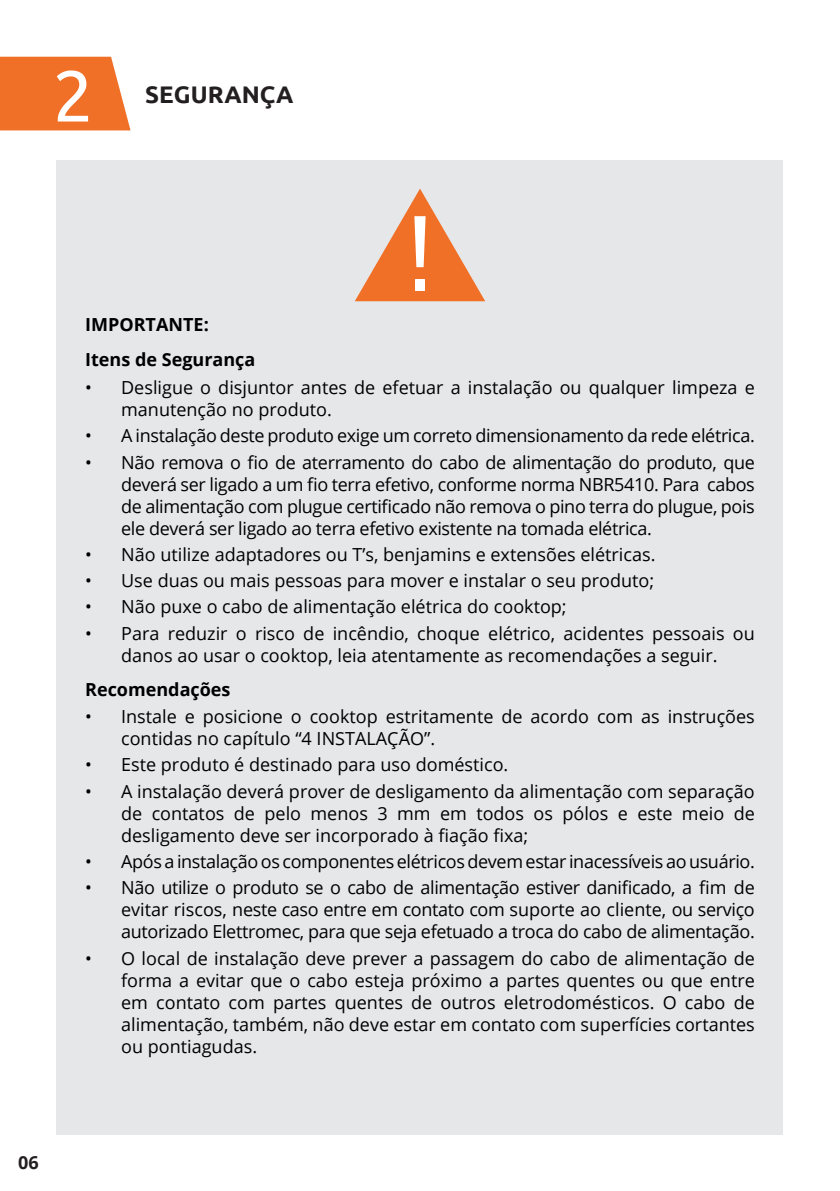
<style>
.page{position:relative;width:840px;height:1191px;background:#fff}
.page>*{position:absolute;margin:0;border:0;box-sizing:border-box;transform-origin:0 0}
.titulo_numerador{font:72px "Ubuntu";color:#fff}
.titulo{font:700 24px "Ubuntu";color:#231f20}
.t1{font:18px/22px "Open Sans";color:#000;text-align:justify}
.t2{font:18px "Open Sans";letter-spacing:-.02em;color:#000}
.titulo_texto{font:700 18px "Open Sans";color:#000}
.t3{font:700 18px "Open Sans";color:#231f20}
</style>
<div class="page">
<div style="left:57px;top:160px;width:725px;height:974px;background:#e6e7e9"></div>
<svg style="left:355px;top:189px;width:130px;height:112px"></svg>
<div style="left:415px;top:280px;width:9px;height:11px;background:#fff"></div>
<svg style="left:0;top:57px;width:130px;height:73px"></svg>
<p class="titulo_numerador" style="left:53px;top:52px;width:42px">2</p>
<p class="titulo" style="left:145px;top:80px;width:150px">SEGURANÇA</p>
<p class="t3" style="left:18px;top:1150px;width:22px">06</p>
<p class="titulo_texto" style="left:85px;top:312px;width:125px">IMPORTANTE:</p>
<p class="titulo_texto" style="left:85px;top:347px;width:172px">Itens de Segurança</p>
<p class="t1" style="left:121px;top:376px;width:634px;text-indent:-36px">• Desligue o disjuntor antes de efetuar a instalação ou qualquer limpeza e manutenção no produto.</p>
<p class="t2" style="left:85px;top:423px;width:670px">• A instalação deste produto exige um correto dimensionamento da rede elétrica.</p>
<p class="t1" style="left:121px;top:450px;width:634px;text-indent:-36px">• Não remova o fio de aterramento do cabo de alimentação do produto, que deverá ser ligado a um fio terra efetivo, conforme norma NBR5410. Para cabos de alimentação com plugue certificado não remova o pino terra do plugue, pois ele deverá ser ligado ao terra efetivo existente na tomada elétrica.</p>
<p class="t1" style="left:85px;top:543px;width:571px">• Não utilize adaptadores ou T’s, benjamins e extensões elétricas.</p>
<p class="t1" style="left:85px;top:569px;width:570px">• Use duas ou mais pessoas para mover e instalar o seu produto;</p>
<p class="t1" style="left:85px;top:595px;width:483px">• Não puxe o cabo de alimentação elétrica do cooktop;</p>
<p class="t1" style="left:85px;top:621px;width:670px;text-align:center">• Para reduzir o risco de incêndio, choque elétrico, acidentes pessoais ou danos ao usar o cooktop, leia atentamente as recomendações a seguir.</p>
<p class="titulo_texto" style="left:85px;top:676px;width:147px">Recomendações</p>
<p class="t1" style="left:121px;top:705px;width:634px;text-indent:-36px">• Instale e posicione o cooktop estritamente de acordo com as instruções contidas no capítulo “4 INSTALAÇÃO”.</p>
<p class="t1" style="left:85px;top:753px;width:424px">• Este produto é destinado para uso doméstico.</p>
<p class="t1" style="left:121px;top:779px;width:634px;text-indent:-36px">• A instalação deverá prover de desligamento da alimentação com separação de contatos de pelo menos 3 mm em todos os pólos e este meio de desligamento deve ser incorporado à fiação fixa;</p>
<p class="t2" style="left:85px;top:849px;width:670px">• Após a instalação os componentes elétricos devem estar inacessíveis ao usuário.</p>
<p class="t1" style="left:121px;top:876px;width:634px;text-indent:-36px">• Não utilize o produto se o cabo de alimentação estiver danificado, a fim de evitar riscos, neste caso entre em contato com suporte ao cliente, ou serviço autorizado Elettromec, para que seja efetuado a troca do cabo de alimentação.</p>
<p class="t1" style="left:121px;top:946px;width:634px;text-indent:-36px">• O local de instalação deve prever a passagem do cabo de alimentação de forma a evitar que o cabo esteja próximo a partes quentes ou que entre em contato com partes quentes de outros eletrodomésticos. O cabo de alimentação, também, não deve estar em contato com superfícies cortantes ou pontiagudas.</p>
</div>
